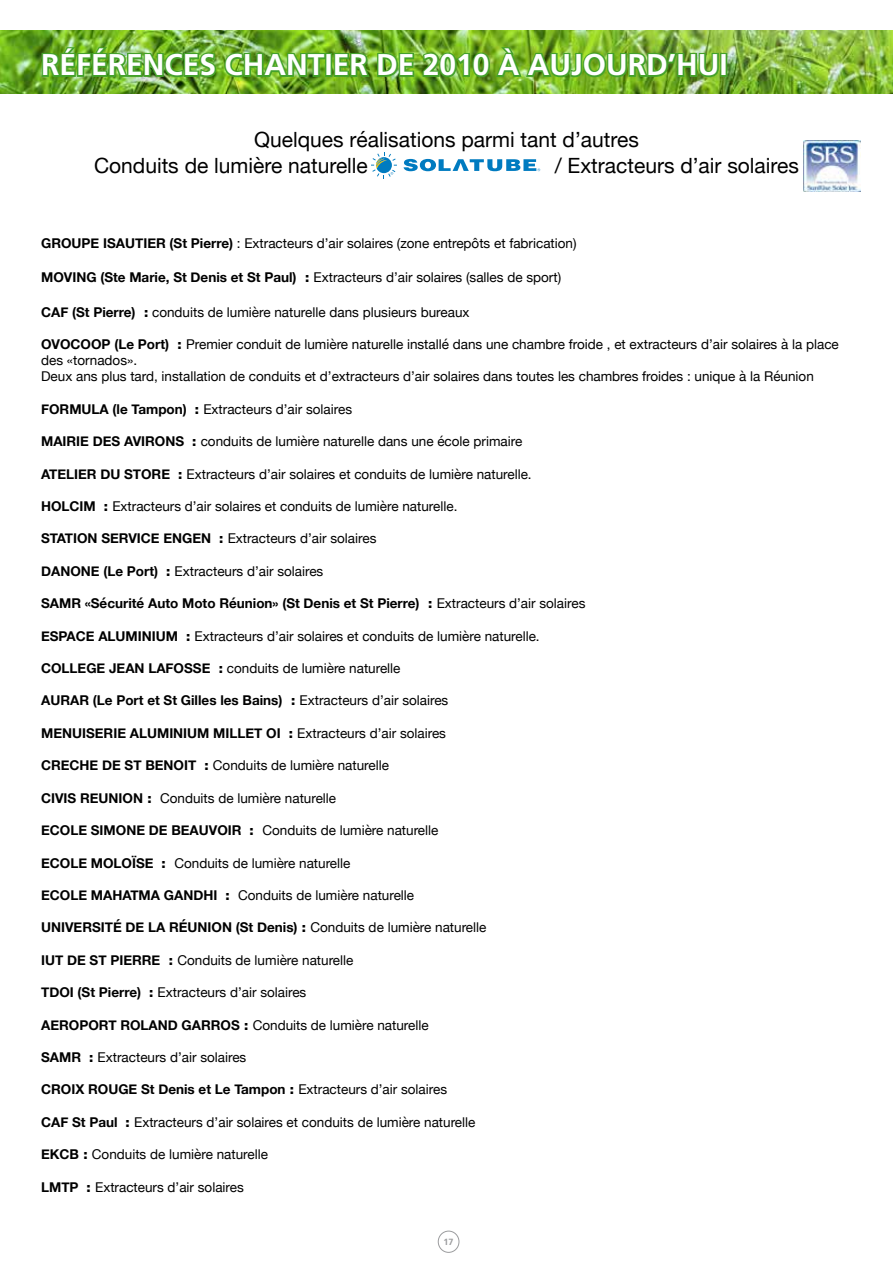
<style>
.page{position:relative;width:893px;height:1263px;background:#fff}
.page>*{position:absolute;margin:0;border:0;box-sizing:border-box;transform-origin:0 0}
.t1{font:700 30px "Frutiger";color:#fff}
.t2{font:21px/25.2px "Helvetica Neue";color:#000}
.t3{font:13.5px/16.2px "Helvetica Neue";color:#000}
.t4{font:700 13.5px "Helvetica Neue";color:#000}
.t5{font:700 9px "Frutiger";color:#9b9c9e}
.s1{font-weight:700}
.s2{font-weight:800}
.s3{font-weight:400}
</style>
<div class="page">
<img style="left:0;top:31px;width:893px;height:63px">
<img style="left:40px;top:41px;width:680px;height:42px">
<div style="left:720px;top:53px;width:7px;height:24px;border:3px solid #44a12b"></div>
<svg style="left:371px;top:152px;width:26px;height:26px"></svg>
<svg style="left:404px;top:159px;width:136px;height:12px"></svg>
<img style="left:804px;top:140px;width:56px;height:52px">
<div style="left:438px;top:1231px;width:21px;height:22px;border:1px solid #9b9c9e;border-radius:50%"></div>
<h1 class="t1" style="left:41px;top:47px;width:688px">RÉFÉRENCES CHANTIER DE 2010 À AUJOURD’HUI</h1>
<h2 class="t2" style="left:94px;top:129px;width:546px;text-indent:160px">Quelques réalisations parmi tant d’autres<br>Conduits de lumière naturelle</h2>
<h2 class="t2" style="left:555px;top:154px;width:246px">/ Extracteurs d’air solaires</h2>
<p class="t3" style="left:41px;top:236px;width:537px"><span class="s1">GROUPE ISAUTIER (St Pierre)</span> : Extracteurs d’air solaires (zone entrepôts et fabrication)</p>
<p class="t3" style="left:41px;top:270px;width:522px"><span class="s1">MOVING (Ste Marie, St Denis et St Paul)</span> <span class="s2">:</span> Extracteurs d’air solaires (salles de sport)</p>
<p class="t3" style="left:41px;top:304px;width:430px"><span class="s1">CAF (St Pierre)</span> <span class="s2">:</span> conduits de lumière naturelle dans plusieurs bureaux</p>
<p class="t3" style="left:41px;top:337px;width:799px"><span class="s1">OVOCOOP (Le Port)</span> <span class="s2">:</span> Premier conduit de lumière naturelle installé dans une chambre froide , et extracteurs d’air solaires à la place des «tornados».<br>Deux ans plus tard, installation de conduits et d’extracteurs d’air solaires dans toutes les chambres froides : unique à la Réunion</p>
<p class="t3" style="left:41px;top:402px;width:312px"><span class="s1">FORMULA (le Tampon)</span> <span class="s2">:</span> Extracteurs d’air solaires</p>
<p class="t3" style="left:41px;top:434px;width:483px"><span class="s1">MAIRIE DES AVIRONS</span> <span class="s2">:</span> conduits de lumière naturelle dans une école primaire</p>
<p class="t3" style="left:41px;top:466px;width:492px"><span class="s1">ATELIER DU STORE</span> <span class="s2">:</span> Extracteurs d’air solaires et conduits de lumière naturelle.</p>
<p class="t3" style="left:41px;top:499px;width:418px"><span class="s1">HOLCIM</span> <span class="s2">:</span> Extracteurs d’air solaires et conduits de lumière naturelle.</p>
<p class="t3" style="left:41px;top:531px;width:337px"><span class="s1">STATION SERVICE ENGEN</span> <span class="s2">:</span> Extracteurs d’air solaires</p>
<p class="t3" style="left:41px;top:564px;width:284px"><span class="s1">DANONE (Le Port)</span> <span class="s2">:</span> Extracteurs d’air solaires</p>
<p class="t4" style="left:41px;top:593px;width:546px">SAMR «Sécurité Auto Moto Réunion» (St Denis et St Pierre) <span class="s2">:</span> <span class="s3">Extracteurs d’air solaires</span></p>
<p class="t3" style="left:41px;top:628px;width:500px"><span class="s1">ESPACE ALUMINIUM</span> <span class="s2">:</span> Extracteurs d’air solaires et conduits de lumière naturelle.</p>
<p class="t3" style="left:41px;top:661px;width:361px"><span class="s1">COLLEGE JEAN LAFOSSE</span> <span class="s2">:</span> conduits de lumière naturelle</p>
<p class="t4" style="left:41px;top:690px;width:409px">AURAR (Le Port et St Gilles les Bains) <span class="s2">:</span> <span class="s3">Extracteurs d’air solaires</span></p>
<p class="t4" style="left:41px;top:722px;width:406px">MENUISERIE ALUMINIUM MILLET OI <span class="s2">:</span> <span class="s3">Extracteurs d’air solaires</span></p>
<p class="t3" style="left:41px;top:758px;width:349px"><span class="s1">CRECHE DE ST BENOIT</span> <span class="s2">:</span> Conduits de lumière naturelle</p>
<p class="t3" style="left:41px;top:790px;width:297px"><span class="s1">CIVIS REUNION</span> <span class="s2">:</span> Conduits de lumière naturelle</p>
<p class="t3" style="left:41px;top:823px;width:399px"><span class="s1">ECOLE SIMONE DE BEAUVOIR</span> <span class="s2">:</span> Conduits de lumière naturelle</p>
<p class="t3" style="left:41px;top:855px;width:311px"><span class="s1">ECOLE MOLOÏSE</span> <span class="s2">:</span> Conduits de lumière naturelle</p>
<p class="t3" style="left:41px;top:888px;width:375px"><span class="s1">ECOLE MAHATMA GANDHI</span> <span class="s2">:</span> Conduits de lumière naturelle</p>
<p class="t4" style="left:41px;top:917px;width:447px">UNIVERSITÉ DE LA RÉUNION (St Denis) <span class="s2">:</span> <span class="s3">Conduits de lumière naturelle</span></p>
<p class="t3" style="left:41px;top:952px;width:314px"><span class="s1">IUT DE ST PIERRE</span> <span class="s2">:</span> Conduits de lumière naturelle</p>
<p class="t3" style="left:41px;top:985px;width:267px"><span class="s1">TDOI (St Pierre)</span> <span class="s2">:</span> Extracteurs d’air solaires</p>
<p class="t3" style="left:41px;top:1017px;width:389px"><span class="s1">AEROPORT ROLAND GARROS</span> <span class="s2">:</span> Conduits de lumière naturelle</p>
<p class="t3" style="left:41px;top:1050px;width:207px"><span class="s1">SAMR</span> <span class="s2">:</span> Extracteurs d’air solaires</p>
<p class="t4" style="left:41px;top:1079px;width:408px">CROIX ROUGE St Denis et Le Tampon <span class="s2">:</span> <span class="s3">Extracteurs d’air solaires</span></p>
<p class="t3" style="left:41px;top:1114px;width:436px"><span class="s1">CAF St Paul</span> <span class="s2">:</span> Extracteurs d’air solaires et conduits de lumière naturelle</p>
<p class="t3" style="left:41px;top:1147px;width:228px"><span class="s1">EKCB</span> <span class="s2">:</span> Conduits de lumière naturelle</p>
<p class="t3" style="left:41px;top:1179px;width:204px"><span class="s1">LMTP</span> <span class="s2">:</span> Extracteurs d’air solaires</p>
<p class="t5" style="left:444px;top:1237px;width:12px">17</p>
</div>
